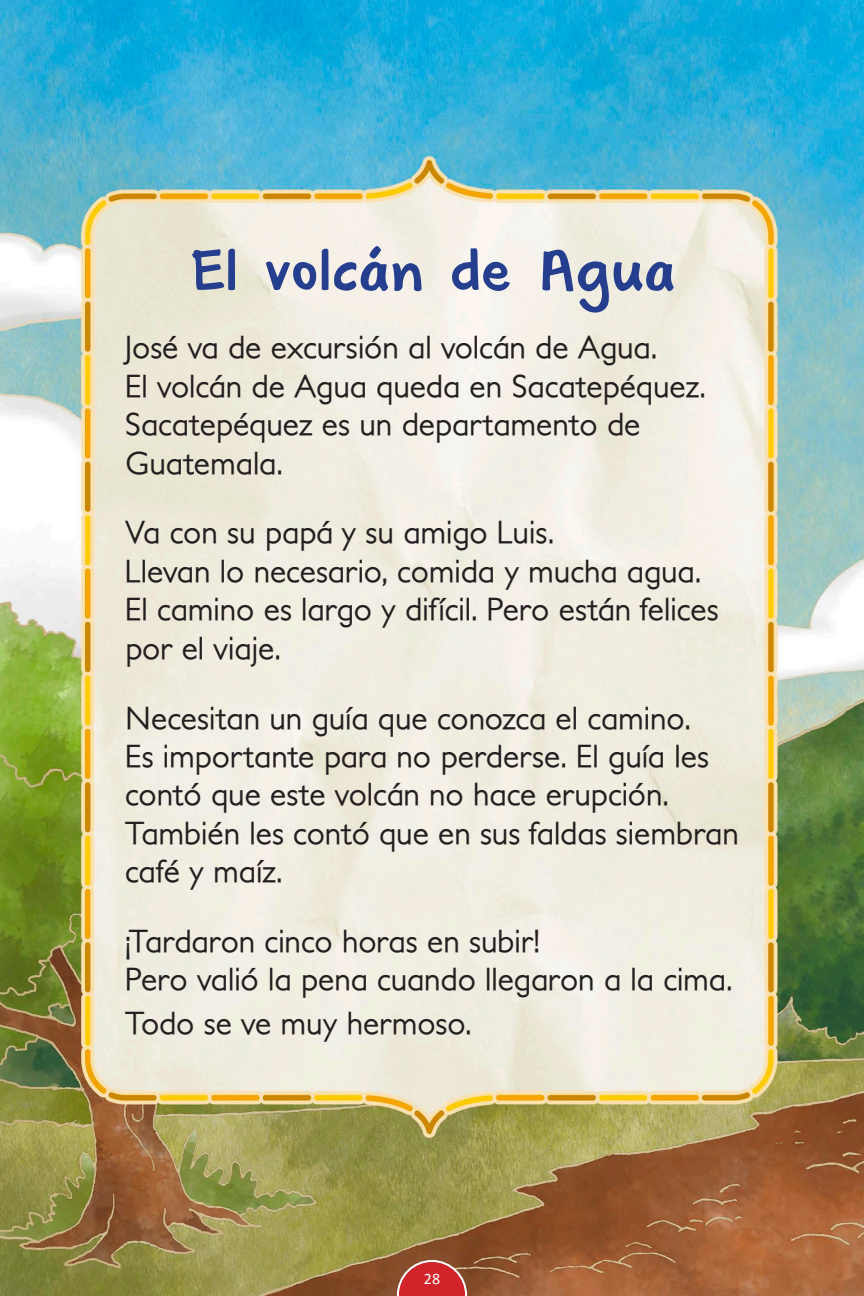
<style>
.page{position:relative;width:864px;height:1296px;background:#fff}
.page>*{position:absolute;margin:0;border:0;box-sizing:border-box;transform-origin:0 0}
.t1{font:58px "KG Shadowofthe Day";letter-spacing:.05em;color:#253f8e}
.t2{font:500 32px/38.4px "Petita";color:#231f20}
.t3{font:16px "Calibri";color:#fff}
</style>
<div class="page">
<img style="left:0;top:0;width:864px;height:1296px">
<svg style="left:396px;top:1259px;width:72px;height:37px;background:#c1403c"></svg>
<h1 class="t1" style="left:190px;top:233px;width:485px">El volcán de Agua</h1>
<p class="t2" style="left:125px;top:327px;width:582px">José va de excursión al volcán de Agua.<br>El volcán de Agua queda en Sacatepéquez.<br>Sacatepéquez es un departamento de<br>Guatemala.</p>
<p class="t2" style="left:125px;top:513px;width:595px">Va con su papá y su amigo Luis.<br>Llevan lo necesario, comida y mucha agua.<br>El camino es largo y difícil. Pero están felices por el viaje.</p>
<p class="t2" style="left:125px;top:698px;width:615px">Necesitan un guía que conozca el camino.<br>Es importante para no perderse. El guía les contó que este volcán no hace erupción.<br>También les contó que en sus faldas siembran café y maíz.</p>
<p class="t2" style="left:125px;top:921px;width:609px">¡Tardaron cinco horas en subir!<br>Pero valió la pena cuando llegaron a la cima.</p>
<p class="t2" style="left:125px;top:1003px;width:348px">Todo se ve muy hermoso.</p>
<p class="t3" style="left:424px;top:1269px;width:18px">28</p>
</div>
